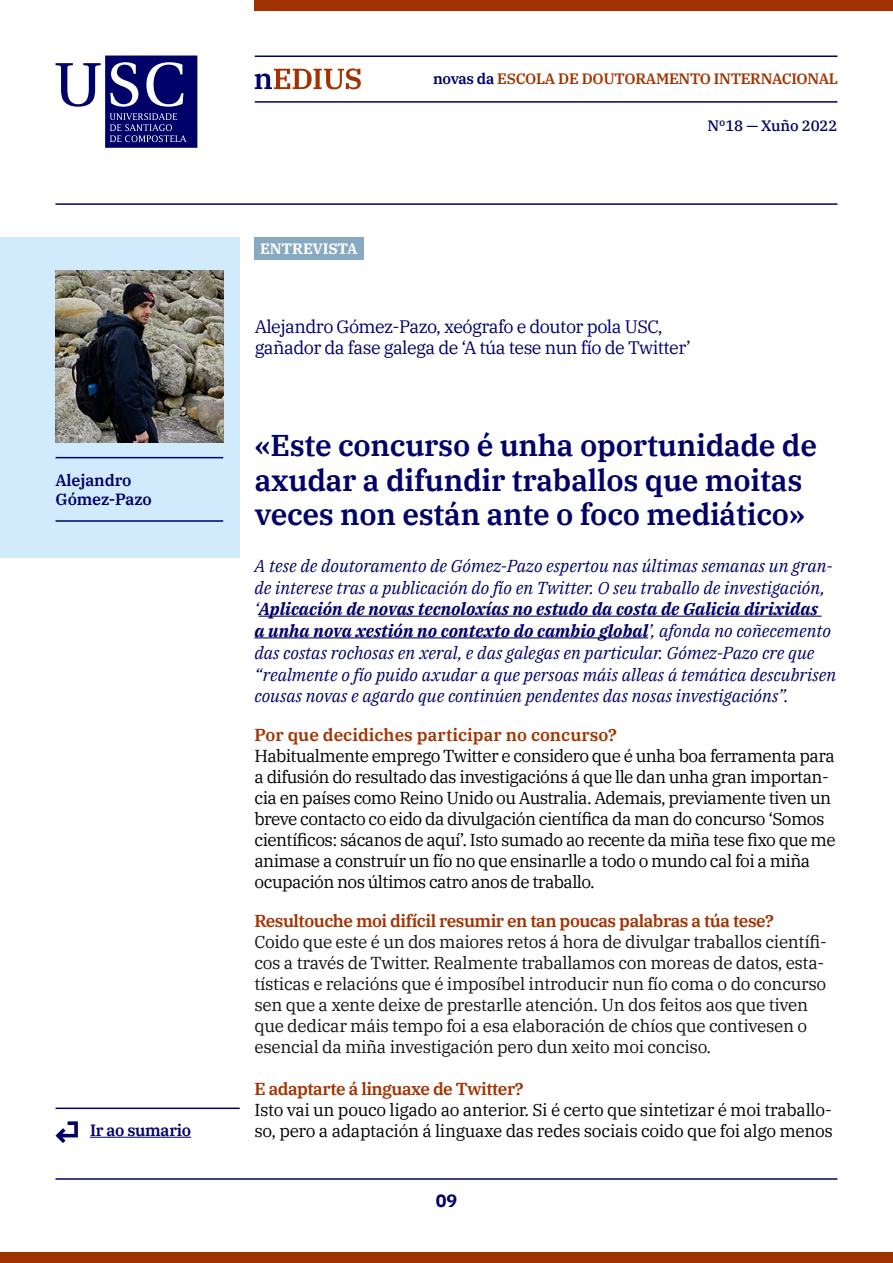
<style>
.page{position:relative;width:893px;height:1263px;background:#fff}
.page>*{position:absolute;margin:0;border:0;box-sizing:border-box;transform-origin:0 0}
.t1{font:600 30px/34.5px "IBM Plex Serif";letter-spacing:-.01em;color:#000069}
.t2{font:18px/21px "IBM Plex Serif";letter-spacing:-.03em;color:#000069}
.t3{font:700 18px "IBM Plex Sans";color:#000069}
.t4{font:17.25px/21px "IBM Plex Serif";letter-spacing:-.035em;color:#000}
.t5{font:italic 17.25px/21.8px "IBM Plex Serif";color:#000069}
.t6{font:17.25px/21px "IBM Plex Serif";letter-spacing:-.02em;color:#121212}
.t7{font:600 17.25px "IBM Plex Serif";letter-spacing:-.03em;color:#a13300}
.t8{font:600 17.25px "IBM Plex Serif";color:#a13300}
.t9{font:600 16.2px/19.5px "IBM Plex Serif";letter-spacing:-.015em;color:#000069}
.t10{font:600 15px "IBM Plex Serif";letter-spacing:-.02em;color:#a13300}
.t11{font:500 15px "IBM Plex Serif";letter-spacing:-.01em;color:#000069}
.t12{font:700 15px "IBM Plex Serif";letter-spacing:-.01em;color:#fff}
.s1{color:#000069}
.s2{font-weight:700}
</style>
<div class="page">
<hr style="left:255px;top:56px;width:582px;height:1px;background:#000069">
<hr style="left:255px;top:101px;width:582px;height:2px;background:#000069">
<div style="left:255px;top:0;width:638px;height:10px;background:#a03200"></div>
<div style="left:0;top:1252px;width:893px;height:11px;background:#a03200"></div>
<hr style="left:56px;top:203px;width:781px;height:2px;background:#000069">
<hr style="left:90px;top:1137px;width:101px;height:1px;background:#000069">
<hr style="left:56px;top:1107px;width:184px;height:2px;background:#000069">
<svg style="left:56px;top:1121px;width:22px;height:22px"></svg>
<hr style="left:56px;top:1178px;width:781px;height:2px;background:#000069">
<svg style="left:255px;top:68px;width:106px;height:21px"></svg>
<svg style="left:56px;top:56px;width:141px;height:92px"></svg>
<div style="left:255px;top:237px;width:109px;height:22px;background:#87a9c1"></div>
<hr style="left:259px;top:616px;width:563px;height:1px;background:#000069">
<hr style="left:254px;top:637px;width:394px;height:1px;background:#000069">
<div style="left:0;top:237px;width:240px;height:320px;background:#d2ebfc"></div>
<hr style="left:56px;top:457px;width:167px;height:1px;background:#000069">
<hr style="left:56px;top:520px;width:167px;height:2px;background:#000069">
<img style="left:56px;top:271px;width:167px;height:171px">
<p class="t9" style="left:56px;top:469px;width:98px">Alejandro<br>Gómez-Pazo</p>
<p class="t9" style="left:90px;top:1119px;width:103px">Ir ao sumario</p>
<p class="t12" style="left:260px;top:237px;width:99px">ENTREVISTA</p>
<p class="t10" style="left:433px;top:67px;width:407px"><span class="s1">novas da</span> ESCOLA DE DOUTORAMENTO INTERNACIONAL</p>
<p class="t11" style="left:708px;top:114px;width:131px">Nº18 — Xuño 2022</p>
<p class="t2" style="left:255px;top:315px;width:438px">Alejandro Gómez-Pazo, xeógrafo e doutor pola USC, gañador da fase galega de ‘A túa tese nun fío de Twitter’</p>
<h1 class="t1" style="left:255px;top:426px;width:564px">«Este concurso é unha oportunidade de axudar a difundir traballos que moitas veces non están ante o foco mediático»</h1>
<p class="t5" style="left:254px;top:553px;width:583px">A tese de doutoramento de Gómez-Pazo espertou nas últimas semanas un gran&shy;de interese tras a publicación do fío en Twitter. O seu traballo de investigación, ‘<span class="s2">Aplicación de novas tecnoloxías no estudo da costa de Galicia dirixidas<br>a unha nova xestión no contexto do cambio global</span>’, afonda no coñecemento das costas rochosas en xeral, e das galegas en particular. Gómez-Pazo cre que “realmente o fío puido axudar a que persoas máis alleas á temática descubrisen cousas novas e agardo que continúen pendentes das nosas investigacións”.</p>
<p class="t8" style="left:254px;top:722px;width:364px">Por que decidiches participar no concurso?</p>
<p class="t4" style="left:254px;top:744px;width:583px">Habitualmente emprego Twitter e considero que é unha boa ferramenta para a difusión do resultado das investigacións á que lle dan unha gran importan&shy;cia en países como Reino Unido ou Australia. Ademais, previamente tiven un breve contacto co eido da divulgación científica da man do concurso ‘Somos científicos: sácanos de aquí’. Isto sumado ao recente da miña tese fixo que me animase a construír un fío no que ensinarlle a todo o mundo cal foi a miña ocupación nos últimos catro anos de traballo.</p>
<p class="t7" style="left:254px;top:907px;width:521px">Resultouche moi difícil resumir en tan poucas palabras a túa tese?</p>
<p class="t6" style="left:254px;top:930px;width:574px">Coido que este é un dos maiores retos á hora de divulgar traballos científi&shy;cos a través de Twitter. Realmente traballamos con moreas de datos, esta&shy;tísticas e relacións que é imposíbel introducir nun fío coma o do concurso sen que a xente deixe de prestarlle atención. Un dos feitos aos que tiven que dedicar máis tempo foi a esa elaboración de chíos que contivesen o esencial da miña investigación pero dun xeito moi conciso.</p>
<p class="t7" style="left:254px;top:1075px;width:271px">E adaptarte á linguaxe de Twitter?</p>
<p class="t4" style="left:254px;top:1098px;width:580px">Isto vai un pouco ligado ao anterior. Si é certo que sintetizar é moi traballo&shy;so, pero a adaptación á linguaxe das redes sociais coido que foi algo menos</p>
<p class="t3" style="left:436px;top:1186px;width:23px">09</p>
</div>
